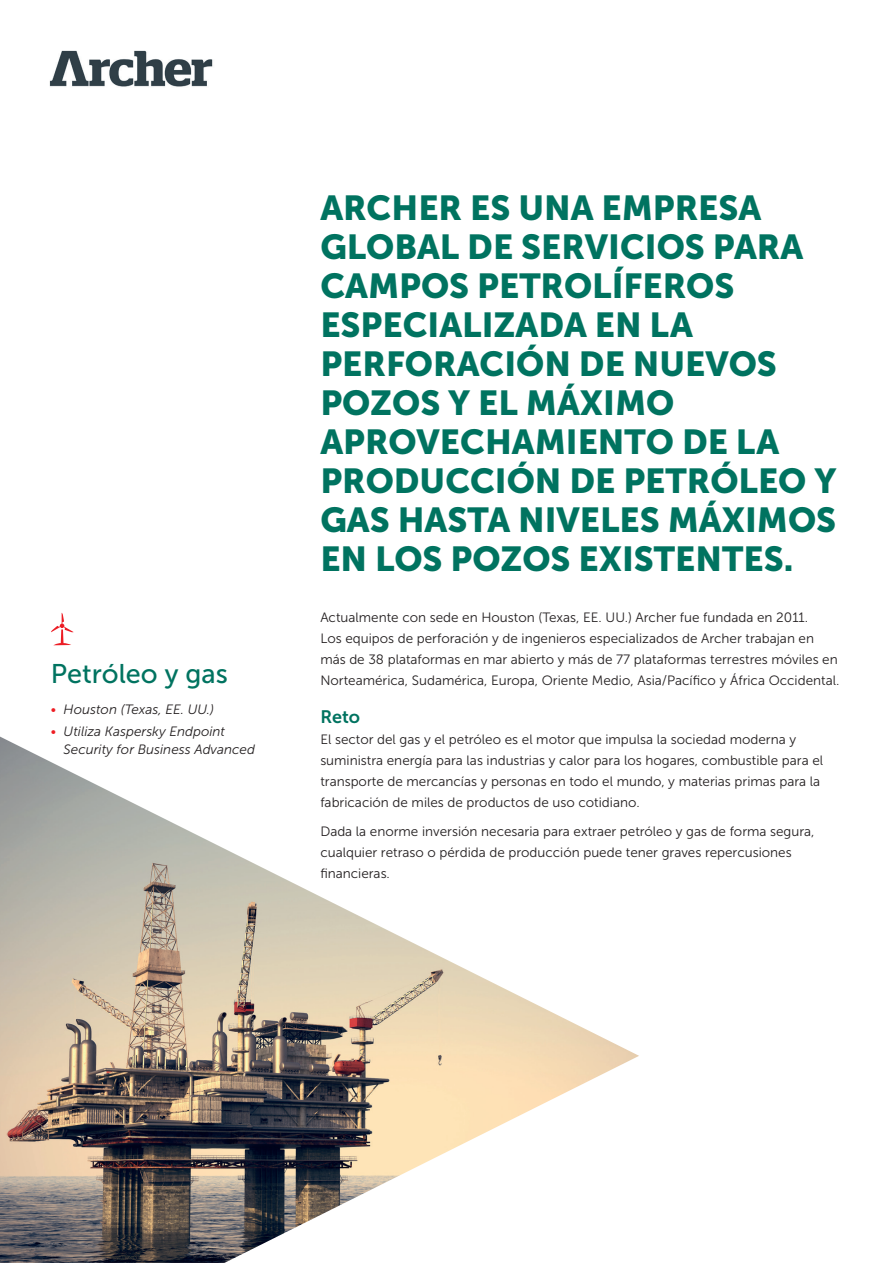
<style>
.page{position:relative;width:893px;height:1263px;background:#fff}
.page>*{position:absolute;margin:0;border:0;box-sizing:border-box;transform-origin:0 0}
.t1{font:34.5px/39px "Museo Sans 900";color:#007360}
.t2{font:27px "Museo Sans 500";color:#007360}
.t3{font:18px "Museo Sans 700";color:#007360}
.t4{font:13.5px/21px "Museo Sans 300";color:#231f20}
.t5{font:italic 13.5px/18px "Museo Sans 300";color:#231f20}
.s1{color:#ee1d23}
</style>
<div class="page">
<img style="left:0;top:736px;width:639px;height:527px">
<img style="left:49px;top:50px;width:164px;height:37px">
<svg style="left:51px;top:613px;width:22px;height:32px"></svg>
<h2 class="t2" style="left:51px;top:659px;width:178px">Petróleo y gas</h2>
<p class="t5" style="left:51px;top:700px;width:165px"><span class="s1">•</span> Houston (Texas, EE. UU.)</p>
<p class="t5" style="left:64px;top:722px;width:193px;text-indent:-13px"><span class="s1">•</span> Utiliza Kaspersky Endpoint<br>Security for Business Advanced</p>
<h1 class="t1" style="left:320px;top:188px;width:518px">ARCHER ES UNA EMPRESA<br>GLOBAL DE SERVICIOS PARA<br>CAMPOS PETROLÍFEROS<br>ESPECIALIZADA EN LA<br>PERFORACIÓN DE NUEVOS<br>POZOS Y EL MÁXIMO<br>APROVECHAMIENTO DE LA<br>PRODUCCIÓN DE PETRÓLEO Y<br>GAS HASTA NIVELES MÁXIMOS<br>EN LOS POZOS EXISTENTES.</h1>
<p class="t4" style="left:320px;top:607px;width:521px">Actualmente con sede en Houston (Texas, EE. UU.) Archer fue fundada en 2011.<br>Los equipos de perforación y de ingenieros especializados de Archer trabajan en más de 38 plataformas en mar abierto y más de 77 plataformas terrestres móviles en Norteamérica, Sudamérica, Europa, Oriente Medio, Asia/Pacífico y África Occidental.</p>
<h3 class="t3" style="left:320px;top:706px;width:41px">Reto</h3>
<p class="t4" style="left:320px;top:729px;width:504px">El sector del gas y el petróleo es el motor que impulsa la sociedad moderna y suministra energía para las industrias y calor para los hogares, combustible para el transporte de mercancías y personas en todo el mundo, y materias primas para la fabricación de miles de productos de uso cotidiano.</p>
<p class="t4" style="left:320px;top:821px;width:496px">Dada la enorme inversión necesaria para extraer petróleo y gas de forma segura, cualquier retraso o pérdida de producción puede tener graves repercusiones financieras.</p>
</div>
